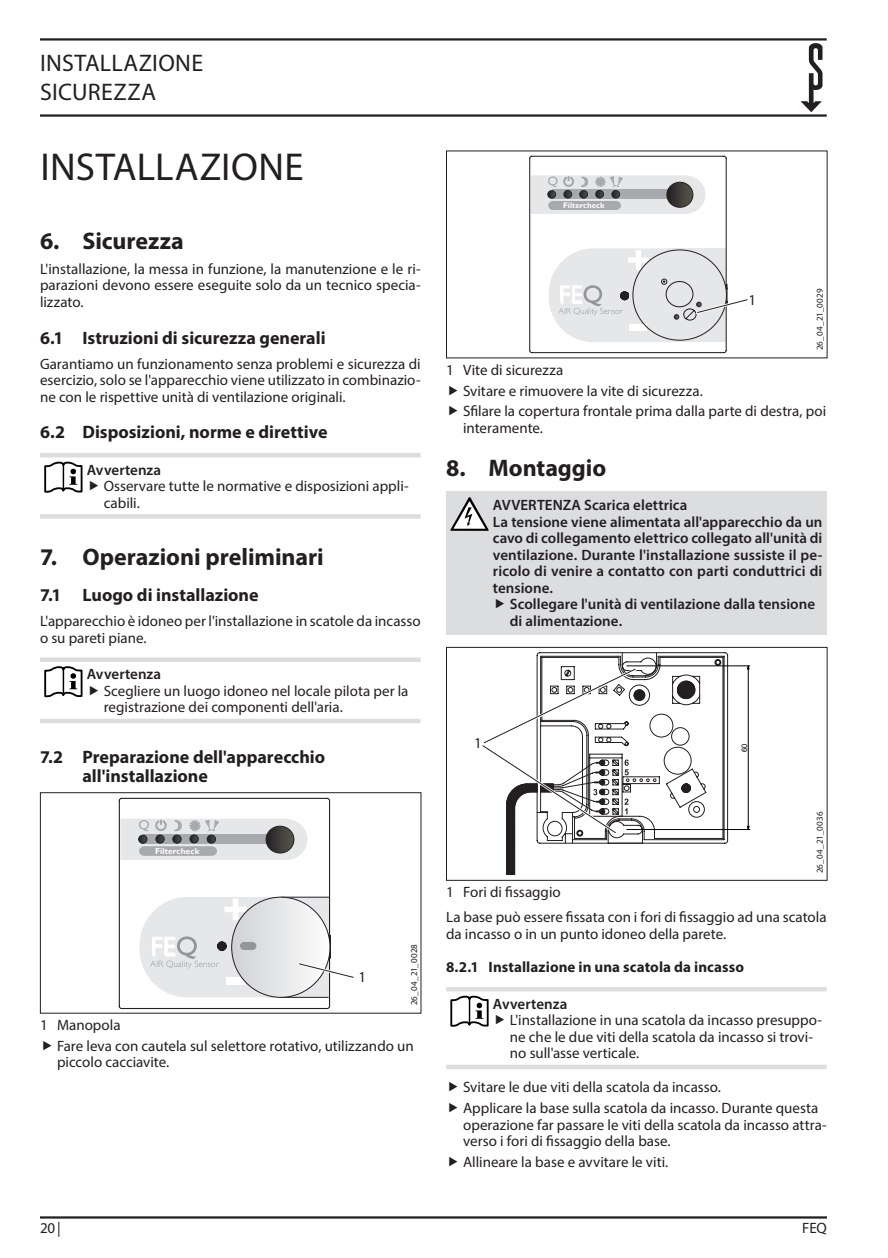
<style>
.page{position:relative;width:888px;height:1258px;background:#fff}
.page>*{position:absolute;margin:0;border:0;box-sizing:border-box;transform-origin:0 0}
.t1{font:39px "Myriad Pro";letter-spacing:.015em;color:#231f20}
.t2{font:700 24px "Myriad Pro";letter-spacing:-.005em;color:#231f20}
.t3{font:24px/28.8px "Myriad Pro";letter-spacing:.02em;color:#231f20}
.t4{font:700 18px/19.8px "Myriad Pro";color:#231f20}
.t5{font:15px/16.5px "Myriad Pro";color:#231f20}
.t6{font:600 15px/16.5px "Myriad Pro";letter-spacing:.005em;color:#231f20}
.t7{font:700 15px "Myriad Pro";letter-spacing:.005em;color:#231f20}
.t8{font:9px "Myriad Pro";letter-spacing:.005em;color:#231f20}
.t9{font:700 8.55px "Gill Alt One";color:#fff}
.t10{font:700 7.95px "Gill Alt One";color:#fff}
.t11{font:7.65px "Arial";color:#000}
</style>
<div class="page">
<hr style="left:40px;top:1216px;width:787px;height:2px;background:#231f20">
<img style="left:801px;top:43px;width:22px;height:68px">
<hr style="left:40px;top:38px;width:787px;height:3px;background:#231f20">
<hr style="left:40px;top:114px;width:787px;height:3px;background:#231f20">
<hr style="left:40px;top:453px;width:381px;height:4px;background:#dcdddf">
<div style="left:40px;top:514px;width:381px;height:5px;background:#dcdddf"></div>
<svg style="left:44px;top:462px;width:39px;height:31px"></svg>
<div style="left:40px;top:657px;width:381px;height:5px;background:#dcdddf"></div>
<hr style="left:40px;top:719px;width:381px;height:4px;background:#dcdddf">
<svg style="left:44px;top:666px;width:39px;height:31px"></svg>
<svg style="left:118px;top:797px;width:213px;height:212px"></svg>
<hr style="left:329px;top:958px;width:1px;height:48px;background:#231f20">
<svg style="left:120px;top:819px;width:187px;height:41px;background:#cccdd0"></svg>
<div style="left:207px;top:835px;width:9px;height:8px;border:1px solid #231f20;border-radius:50%"></div>
<img style="left:266px;top:826px;width:28px;height:27px">
<div style="left:266px;top:826px;width:28px;height:27px;border:1px solid #231f20;border-radius:50%"></div>
<div style="left:40px;top:792px;width:381px;height:221px;border:1px solid #231f20"></div>
<svg style="left:140px;top:897px;width:214px;height:100px"></svg>
<svg style="left:529px;top:155px;width:219px;height:199px"></svg>
<div style="left:446px;top:491px;width:381px;height:143px;background:#dcdddf"></div>
<svg style="left:450px;top:497px;width:39px;height:34px"></svg>
<hr style="left:626px;top:666px;width:124px;height:1px;background:#000">
<hr style="left:626px;top:829px;width:124px;height:1px;background:#000">
<hr style="left:748px;top:666px;width:1px;height:163px;background:#000">
<div style="left:446px;top:647px;width:381px;height:234px;border:1px solid #231f20"></div>
<svg style="left:482px;top:652px;width:246px;height:223px"></svg>
<hr style="left:446px;top:987px;width:381px;height:4px;background:#dcdddf">
<hr style="left:446px;top:1065px;width:381px;height:4px;background:#dcdddf">
<svg style="left:450px;top:996px;width:39px;height:31px"></svg>
<h2 class="t3" style="left:40px;top:48px;width:164px">Installazione<br>Sicurezza</h2>
<h1 class="t1" style="left:40px;top:143px;width:265px">Installazione</h1>
<h2 class="t2" style="left:40px;top:225px;width:145px">6. Sicurezza</h2>
<p class="t5" style="left:40px;top:260px;width:382px;text-align:justify">L'installazione, la messa in funzione, la manutenzione e le ri&shy;parazioni devono essere eseguite solo da un tecnico specia&shy;lizzato.</p>
<p class="t4" style="left:40px;top:327px;width:287px">6.1 Istruzioni di sicurezza generali</p>
<p class="t5" style="left:40px;top:355px;width:382px;text-align:justify">Garantiamo un funzionamento senza problemi e sicurezza di esercizio, solo se l'apparecchio viene utilizzato in combinazio&shy;ne con le rispettive unità di ventilazione originali.</p>
<p class="t4" style="left:40px;top:422px;width:289px">6.2 Disposizioni, norme e direttive</p>
<p class="t6" style="left:87px;top:461px;width:76px">Avvertenza</p>
<p class="t5" style="left:104px;top:478px;width:306px">Osservare tutte le normative e disposizioni appli&shy;cabili.</p>
<h2 class="t2" style="left:40px;top:541px;width:285px">7. Operazioni preliminari</h2>
<p class="t4" style="left:40px;top:585px;width:220px">7.1 Luogo di installazione</p>
<p class="t5" style="left:40px;top:613px;width:382px">L'apparecchio è idoneo per l'installazione in scatole da incasso o su pareti piane.</p>
<p class="t6" style="left:87px;top:666px;width:76px">Avvertenza</p>
<p class="t5" style="left:104px;top:682px;width:306px">Scegliere un luogo idoneo nel locale pilota per la registrazione dei componenti dell'aria.</p>
<p class="t4" style="left:83px;top:746px;width:244px;text-indent:-43px">7.2 Preparazione dell'apparecchio all'installazione</p>
<p class="t9" style="left:155px;top:846px;width:46px">Filtercheck</p>
<p class="t8" style="left:408px;top:1005px;width:63px;rotate:-90deg">26_04_21_0028</p>
<p class="t5" style="left:359px;top:969px;width:9px">1</p>
<p class="t5" style="left:57px;top:1014px;width:358px;line-height:20.7px;text-indent:-17px">1 Manopola<br>Fare leva con cautela sul selettore rotativo, utilizzando un</p>
<p class="t5" style="left:57px;top:1054px;width:114px">piccolo cacciavite.</p>
<p class="t10" style="left:563px;top:201px;width:43px">Filtercheck</p>
<p class="t5" style="left:748px;top:292px;width:9px">1</p>
<p class="t8" style="left:814px;top:350px;width:63px;rotate:-90deg">26_04_21_0029</p>
<p class="t5" style="left:463px;top:359px;width:365px;line-height:20.7px;text-indent:-17px">1 Vite di sicurezza<br>Svitare e rimuovere la vite di sicurezza.<br>Sfilare la copertura frontale prima dalla parte di destra, poi</p>
<p class="t5" style="left:463px;top:419px;width:81px">interamente.</p>
<h2 class="t2" style="left:446px;top:452px;width:162px">8. Montaggio</h2>
<p class="t6" style="left:493px;top:497px;width:331px">AVVERTENZA Scarica elettrica<br>La tensione viene alimentata all'apparecchio da un cavo di collegamento elettrico collegato all'unità di ventilazione. Durante l'installazione sussiste il pe&shy;ricolo di venire a contatto con parti conduttrici di tensione.</p>
<p class="t6" style="left:510px;top:596px;width:307px">Scollegare l'unità di ventilazione dalla tensione di alimentazione.</p>
<p class="t5" style="left:474px;top:735px;width:9px">1</p>
<p class="t11" style="left:740px;top:752px;width:10px;rotate:-90deg">60</p>
<p class="t8" style="left:814px;top:873px;width:63px;rotate:-90deg">26_04_21_0036</p>
<p class="t5" style="left:446px;top:879px;width:382px;line-height:25px">1 Fori di fissaggio<br>La base può essere fissata con i fori di fissaggio ad una scatola</p>
<p class="t5" style="left:446px;top:925px;width:282px">da incasso o in un punto idoneo della parete.</p>
<p class="t7" style="left:446px;top:957px;width:299px">8.2.1 Installazione in una scatola da incasso</p>
<p class="t6" style="left:493px;top:995px;width:76px">Avvertenza</p>
<p class="t5" style="left:510px;top:1012px;width:314px">L'installazione in una scatola da incasso presuppo&shy;ne che le due viti della scatola da incasso si trovi&shy;no sull'asse verticale.</p>
<p class="t5" style="left:463px;top:1077px;width:357px;line-height:20.7px">Svitare le due viti della scatola da incasso.<br>Applicare la base sulla scatola da incasso. Durante questa</p>
<p class="t5" style="left:463px;top:1116px;width:365px">operazione far passare le viti della scatola da incasso attra&shy;verso i fori di fissaggio della base.</p>
<p class="t5" style="left:463px;top:1153px;width:207px">Allineare la base e avvitare le viti.</p>
<p class="t5" style="left:40px;top:1220px;width:22px">20|</p>
<p class="t5" style="left:802px;top:1220px;width:26px">FEQ</p>
</div>
